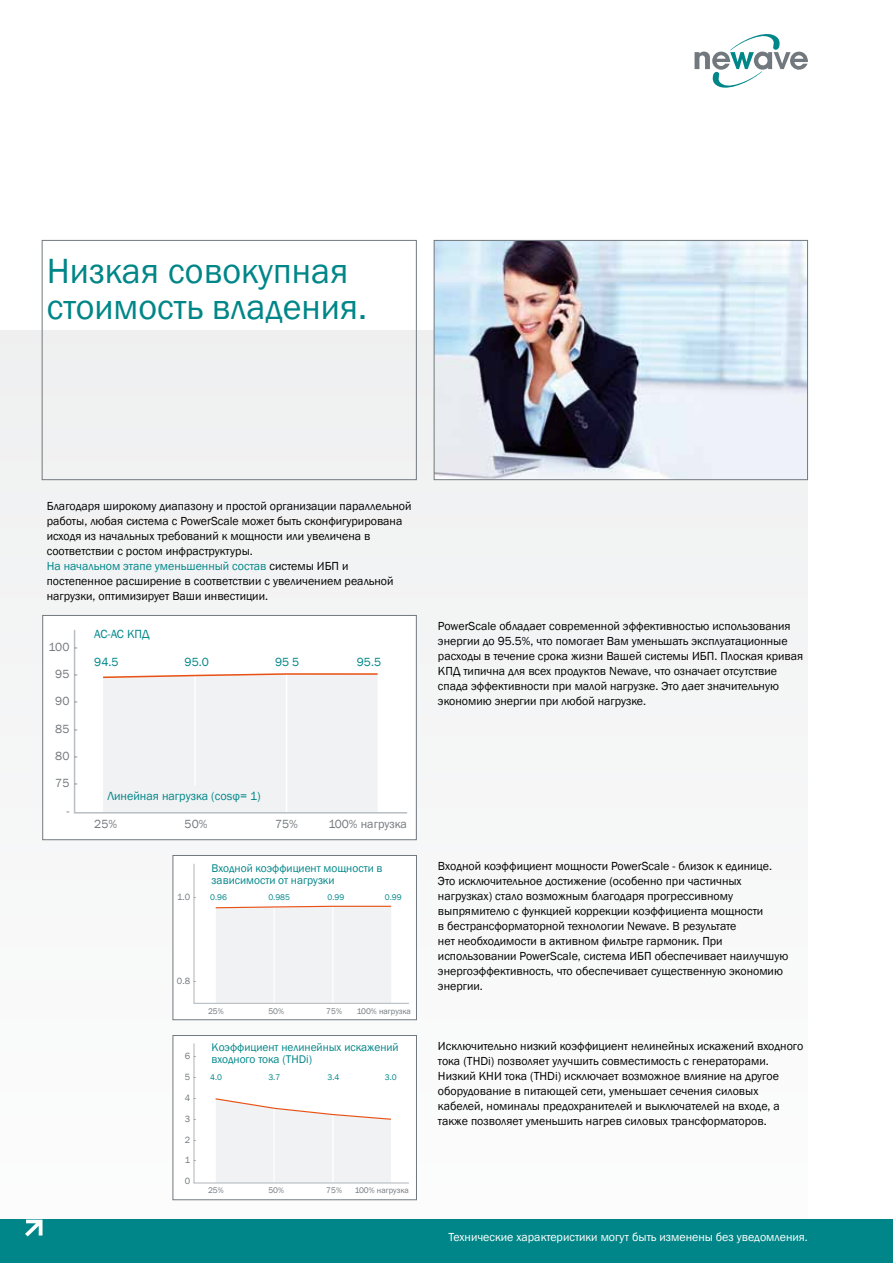
<style>
.page{position:relative;width:893px;height:1263px;background:#fff}
.page>*{position:absolute;margin:0;border:0;box-sizing:border-box;transform-origin:0 0}
.t1{font:36px/36px "Franklin Gothic";color:#008688}
.t2{font:12.15px "Franklin Gothic";color:#008688}
.t3{font:12.15px "Franklin Gothic";color:#72797e}
.t4{font:12px/15px "Franklin Gothic";color:#000}
.t5{font:12px "Franklin Gothic";color:#fff}
.t6{font:11.4px/12px "Franklin Gothic";color:#008688}
.t7{font:9.3px "Franklin Gothic";color:#72797e}
.t8{font:8.4px "Franklin Gothic";color:#72797e}
.t9{font:8.4px "Franklin Gothic";color:#008688}
.s1{color:#008688}
.s2{font-size:12px;color:#fff}
</style>
<div class="page">
<div style="left:0;top:330px;width:808px;height:933px;background:#f6f6f7"></div>
<svg style="left:694px;top:34px;width:114px;height:54px"></svg>
<div style="left:0;top:1219px;width:893px;height:44px;background:#008688"></div>
<div style="left:42px;top:615px;width:375px;height:225px;background:#fff;border:1px solid #72797e"></div>
<svg style="left:73px;top:630px;width:335px;height:184px"></svg>
<div style="left:42px;top:240px;width:375px;height:240px;border:1px solid #72797e"></div>
<svg style="left:25px;top:1219px;width:18px;height:17px"></svg>
<div style="left:173px;top:855px;width:244px;height:165px;background:#fff;border:1px solid #72797e"></div>
<svg style="left:193px;top:864px;width:216px;height:140px"></svg>
<div style="left:173px;top:1035px;width:244px;height:165px;background:#fff;border:1px solid #72797e"></div>
<svg style="left:193px;top:1043px;width:216px;height:141px"></svg>
<img style="left:436px;top:242px;width:370px;height:236px">
<div style="left:434px;top:240px;width:374px;height:240px;border:1px solid #72797e"></div>
<h1 class="t1" style="left:47px;top:254px;width:322px">Низкая совокупная стоимость владения.</h1>
<p class="t4" style="left:47px;top:499px;width:366px">Благодаря широкому диапазону и простой организации параллельной работы, любая система с PowerScale может быть сконфигурирована исходя из начальных требований к мощности или увеличена в соответствии с ростом инфраструктуры.<br><span class="s1">На начальном этапе уменьшенный состав</span> системы ИБП и постепенное расширение в соответствии с увеличением реальной нагрузки, оптимизирует Ваши инвестиции.</p>
<p class="t2" style="left:94px;top:627px;width:57px">AC-AC КПД</p>
<p class="t3" style="left:49px;top:639px;width:30px">100 -</p>
<p class="t3" style="left:55px;top:666px;width:24px">95 -</p>
<p class="t3" style="left:55px;top:694px;width:24px">90 -</p>
<p class="t3" style="left:55px;top:721px;width:24px">85 -</p>
<p class="t3" style="left:55px;top:748px;width:24px">80 -</p>
<p class="t3" style="left:55px;top:776px;width:24px">75 -</p>
<p class="t3" style="left:66px;top:803px;width:5px">-</p>
<p class="t2" style="left:94px;top:654px;width:26px">94.5</p>
<p class="t2" style="left:185px;top:654px;width:26px">95.0</p>
<p class="t2" style="left:275px;top:654px;width:26px">95<span class="s2">.</span>5</p>
<p class="t2" style="left:357px;top:654px;width:26px">95.5</p>
<p class="t2" style="left:107px;top:789px;width:155px">Линейная нагрузка (cosφ= 1)</p>
<p class="t3" style="left:94px;top:817px;width:24px">25%</p>
<p class="t3" style="left:185px;top:817px;width:24px">50%</p>
<p class="t3" style="left:275px;top:817px;width:24px">75%</p>
<p class="t3" style="left:328px;top:817px;width:80px">100% нагрузка</p>
<p class="t7" style="left:177px;top:891px;width:21px">1.0 -</p>
<p class="t6" style="left:212px;top:862px;width:172px">Входной коэффициент мощности в зависимости от нагрузки</p>
<p class="t9" style="left:210px;top:892px;width:18px">0.96</p>
<p class="t9" style="left:268px;top:892px;width:23px">0.985</p>
<p class="t9" style="left:328px;top:892px;width:18px">0.99</p>
<p class="t9" style="left:385px;top:892px;width:18px">0.99</p>
<p class="t7" style="left:177px;top:975px;width:21px">0.8 -</p>
<p class="t7" style="left:185px;top:1050px;width:13px">6 -</p>
<p class="t7" style="left:185px;top:1071px;width:13px">5 -</p>
<p class="t7" style="left:185px;top:1092px;width:13px">4 -</p>
<p class="t7" style="left:185px;top:1113px;width:13px">3 -</p>
<p class="t7" style="left:185px;top:1134px;width:13px">2 -</p>
<p class="t7" style="left:185px;top:1154px;width:13px">1 -</p>
<p class="t7" style="left:185px;top:1175px;width:7px">0</p>
<p class="t8" style="left:208px;top:1006px;width:17px">25%</p>
<p class="t8" style="left:268px;top:1006px;width:17px">50%</p>
<p class="t8" style="left:326px;top:1006px;width:17px">75%</p>
<p class="t8" style="left:357px;top:1006px;width:56px">100% нагрузка</p>
<p class="t6" style="left:212px;top:1042px;width:189px">Коэффициент нелинейных искажений входного тока (THDi)</p>
<p class="t9" style="left:210px;top:1072px;width:13px">4.0</p>
<p class="t9" style="left:268px;top:1072px;width:13px">3.7</p>
<p class="t9" style="left:328px;top:1072px;width:13px">3.4</p>
<p class="t9" style="left:385px;top:1072px;width:13px">3.0</p>
<p class="t8" style="left:208px;top:1185px;width:17px">25%</p>
<p class="t8" style="left:268px;top:1185px;width:17px">50%</p>
<p class="t8" style="left:326px;top:1185px;width:17px">75%</p>
<p class="t8" style="left:355px;top:1185px;width:56px">100% нагрузка</p>
<p class="t4" style="left:438px;top:619px;width:367px">PowerScale обладает современной эффективностью использования энергии до 95.5%, что помогает Вам уменьшать эксплуатационные расходы в течение срока жизни Вашей системы ИБП. Плоская кривая КПД типична для всех продуктов Newave, что означает отсутствие спада эффективности при малой нагрузке. Это дает значительную экономию энергии при любой нагрузке.</p>
<p class="t4" style="left:438px;top:859px;width:352px">Входной коэффициент мощности PowerScale - близок к единице.<br>Это исключительное достижение (особенно при частичных нагрузках) стало возможным благодаря прогрессивному выпрямителю с функцией коррекции коэффициента мощности<br>в бестрансформаторной технологии Newave. В результате<br>нет необходимости в активном фильтре гармоник. При использовании PowerScale, система ИБП обеспечивает наилучшую энергоэффективность, что обеспечивает существенную экономию энергии.</p>
<p class="t4" style="left:438px;top:1039px;width:367px">Исключительно низкий коэффициент нелинейных искажений входного тока (THDi) позволяет улучшить совместимость с генераторами.<br>Низкий КНИ тока (THDi) исключает возможное влияние на другое оборудование в питающей сети, уменьшает сечения силовых кабелей, номиналы предохранителей и выключателей на входе, а также позволяет уменьшить нагрев силовых трансформаторов.</p>
<p class="t5" style="left:448px;top:1229px;width:361px">Технические характеристики могут быть изменены без уведомления.</p>
</div>
